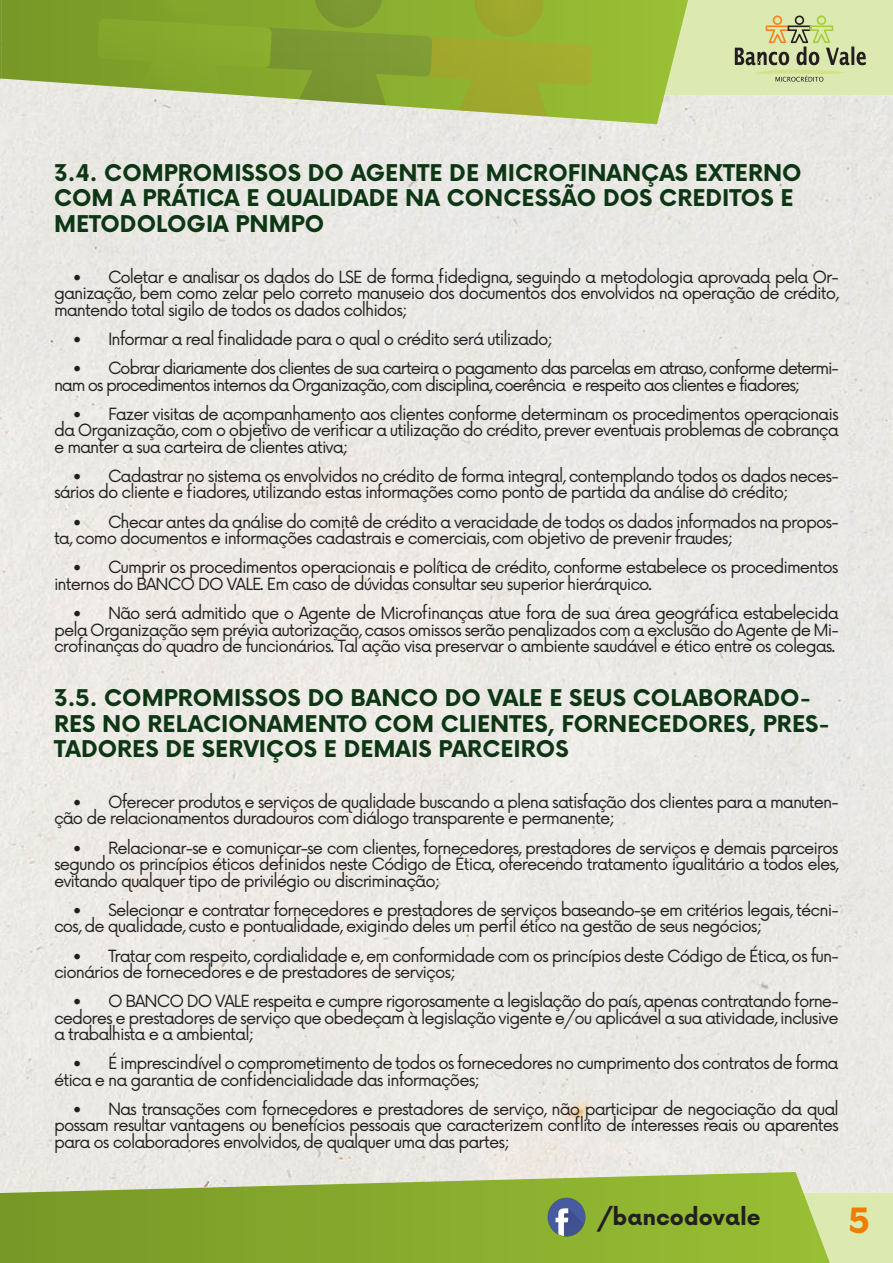
<style>
.page{position:relative;width:893px;height:1263px;background:#fff}
.page>*{position:absolute;margin:0;border:0;box-sizing:border-box;transform-origin:0 0}
.t1{font:700 34.05px "Now";color:#ef7d00}
.t2{font:700 22.5px/25.5px "Now";color:#0d3614}
.t3{font:700 22.35px "Now";color:#231f20}
.t4{font:16.35px/16.4px "Now";letter-spacing:-.06em;color:#231f20}
.t5{font:16.35px/16.4px "Now";letter-spacing:-.08em;color:#231f20}
</style>
<div class="page">
<div style="left:454px;top:0;width:439px;height:95px;background:#dce9b0"></div>
<div style="left:43px;top:1193px;width:850px;height:70px;background:#dce9b0"></div>
<svg style="left:0;top:0;width:2px;height:124px"></svg>
<svg style="left:2px;top:0;width:686px;height:124px;background:#aac16b"></svg>
<svg style="left:97px;top:0;width:496px;height:117px;background:#96af44"></svg>
<svg style="left:2px;top:1172px;width:854px;height:91px;background:#97b548"></svg>
<svg style="left:0;top:1172px;width:2px;height:91px"></svg>
<svg style="left:735px;top:16px;width:131px;height:66px"></svg>
<img style="left:546px;top:1197px;width:41px;height:40px">
<p class="t2" style="left:54px;top:159px;width:749px">3.4. COMPROMISSOS DO AGENTE DE MICROFINANÇAS EXTERNO<br>COM A PRÁTICA E QUALIDADE NA CONCESSÃO DOS CREDITOS E<br>METODOLOGIA PNMPO</p>
<p class="t4" style="left:54px;top:268px;width:786px;text-align:justify;text-indent:18px">• Coletar e analisar os dados do LSE de forma fidedigna, seguindo a metodologia aprovada pela Or&shy;ganização, bem como zelar pelo correto manuseio dos documentos dos envolvidos na operação de crédito, mantendo total sigilo de todos os dados colhidos;</p>
<p class="t4" style="left:72px;top:330px;width:482px">• Informar a real finalidade para o qual o crédito será utilizado;</p>
<p class="t5" style="left:54px;top:359px;width:786px;text-indent:18px">• Cobrar diariamente dos clientes de sua carteira o pagamento das parcelas em atraso, conforme determi&shy;nam os procedimentos internos da Organização, com disciplina, coerência e respeito aos clientes e fiadores;</p>
<p class="t4" style="left:54px;top:405px;width:786px;text-align:justify;text-indent:18px">• Fazer visitas de acompanhamento aos clientes conforme determinam os procedimentos operacionais da Organização, com o objetivo de verificar a utilização do crédito, prever eventuais problemas de cobrança e manter a sua carteira de clientes ativa;</p>
<p class="t4" style="left:54px;top:467px;width:786px;text-indent:18px">• Cadastrar no sistema os envolvidos no crédito de forma integral, contemplando todos os dados neces&shy;sários do cliente e fiadores, utilizando estas informações como ponto de partida da análise do crédito;</p>
<p class="t4" style="left:54px;top:512px;width:786px;text-indent:18px">• Checar antes da análise do comitê de crédito a veracidade de todos os dados informados na propos&shy;ta, como documentos e informações cadastrais e comerciais, com objetivo de prevenir fraudes;</p>
<p class="t4" style="left:54px;top:558px;width:786px;text-indent:18px">• Cumprir os procedimentos operacionais e política de crédito, conforme estabelece os procedimentos internos do BANCO DO VALE. Em caso de dúvidas consultar seu superior hierárquico.</p>
<p class="t4" style="left:54px;top:604px;width:786px;text-align:justify;text-indent:18px">• Não será admitido que o Agente de Microfinanças atue fora de sua área geográfica estabelecida pela Organização sem prévia autorização, casos omissos serão penalizados com a exclusão do Agente de Mi&shy;crofinanças do quadro de funcionários. Tal ação visa preservar o ambiente saudável e ético entre os colegas.</p>
<p class="t2" style="left:54px;top:684px;width:777px">3.5. COMPROMISSOS DO BANCO DO VALE E SEUS COLABORADO-<br>RES NO RELACIONAMENTO COM CLIENTES, FORNECEDORES, PRES-<br>TADORES DE SERVIÇOS E DEMAIS PARCEIROS</p>
<p class="t4" style="left:54px;top:793px;width:786px;text-indent:18px">• Oferecer produtos e serviços de qualidade buscando a plena satisfação dos clientes para a manuten&shy;ção de relacionamentos duradouros com diálogo transparente e permanente;</p>
<p class="t4" style="left:54px;top:838px;width:786px;text-align:justify;text-indent:18px">• Relacionar-se e comunicar-se com clientes, fornecedores, prestadores de serviços e demais parceiros segundo os princípios éticos definidos neste Código de Ética, oferecendo tratamento igualitário a todos eles, evitando qualquer tipo de privilégio ou discriminação;</p>
<p class="t4" style="left:54px;top:900px;width:786px;text-indent:18px">• Selecionar e contratar fornecedores e prestadores de serviços baseando-se em critérios legais, técni&shy;cos, de qualidade, custo e pontualidade, exigindo deles um perfil ético na gestão de seus negócios;</p>
<p class="t4" style="left:54px;top:946px;width:786px;text-indent:18px">• Tratar com respeito, cordialidade e, em conformidade com os princípios deste Código de Ética, os fun&shy;cionários de fornecedores e de prestadores de serviços;</p>
<p class="t4" style="left:54px;top:992px;width:786px;text-align:justify;text-indent:18px">• O BANCO DO VALE respeita e cumpre rigorosamente a legislação do país, apenas contratando forne&shy;cedores e prestadores de serviço que obedeçam à legislação vigente e/ou aplicável a sua atividade, inclusive a trabalhista e a ambiental;</p>
<p class="t4" style="left:54px;top:1054px;width:786px;text-indent:18px">• É imprescindível o comprometimento de todos os fornecedores no cumprimento dos contratos de forma ética e na garantia de confidencialidade das informações;</p>
<p class="t4" style="left:54px;top:1100px;width:786px;text-align:justify;text-indent:18px">• Nas transações com fornecedores e prestadores de serviço, não participar de negociação da qual possam resultar vantagens ou benefícios pessoais que caracterizem conflito de interesses reais ou aparentes para os colaboradores envolvidos, de qualquer uma das partes;</p>
<h3 class="t3" style="left:597px;top:1201px;width:165px">/bancodovale</h3>
<h1 class="t1" style="left:849px;top:1195px;width:23px">5</h1>
</div>
